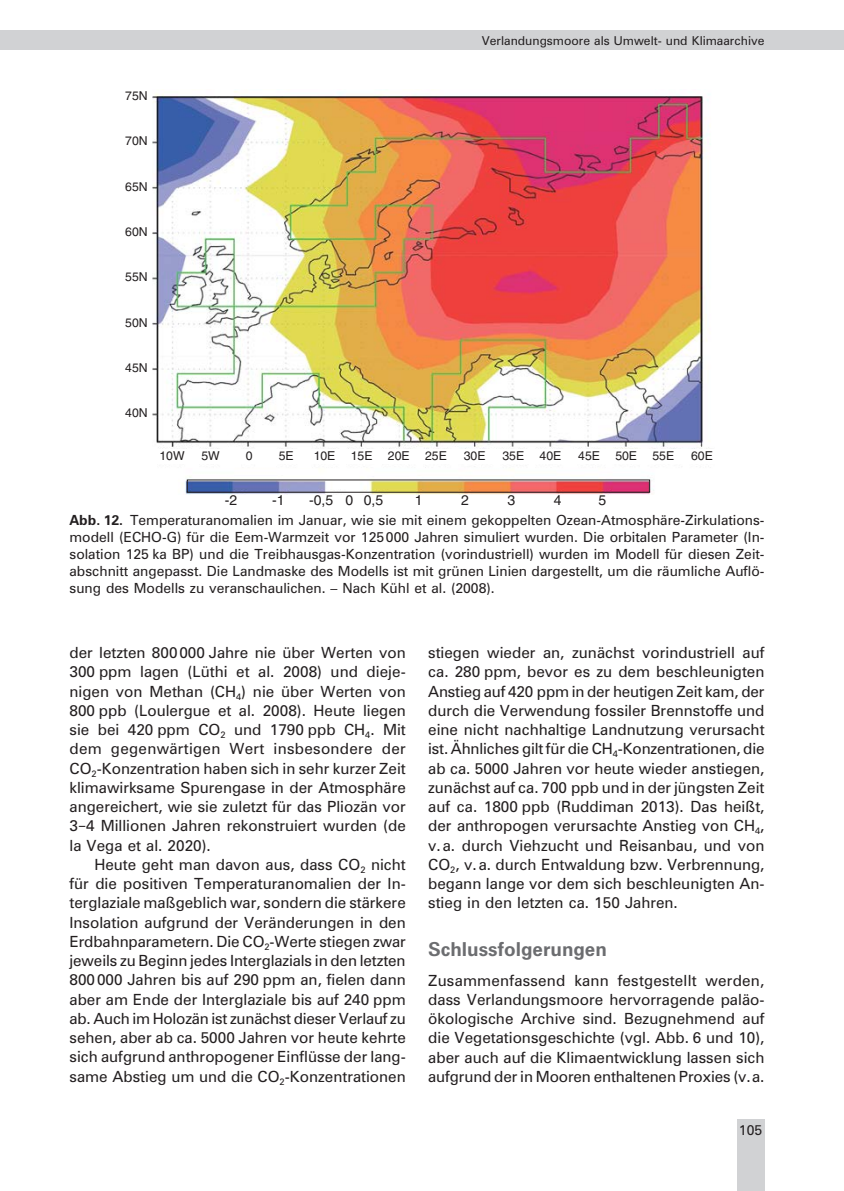
<style>
.page{position:relative;width:844px;height:1191px;background:#fff}
.page>*{position:absolute;margin:0;border:0;box-sizing:border-box;transform-origin:0 0}
.Überschrift1{font:700 19.25px "Zurich BT";color:#6c6d70}
.Text{font:15.4px/19.2px "Zurich BT";color:#231f20;text-align:justify}
.Abbildung{font:14px/16.8px "Zurich BT";color:#231f20;text-align:justify}
.Index_Title{font:14px "Helvetica";color:#231f20}
.Index_Title-2{font:12.25px "Helvetica";color:#231f20}
.Text-2{font:12.25px "Zurich BT";color:#231f20}
.s1{font-weight:700}
.s2{font-family:"Hil Roman"}
</style>
<div class="page">
<div style="left:736px;top:1119px;width:28px;height:72px;background:#d1d2d4"></div>
<div style="left:0;top:30px;width:843px;height:20px;background:#d1d2d4"></div>
<img style="left:153px;top:91px;width:556px;height:403px">
<div style="left:151px;top:448px;width:576px;height:15px;background:#fff"></div>
<p class="Text-2" style="left:481px;top:33px;width:284px">Verlandungsmoore als Umwelt- und Klimaarchive</p>
<p class="Index_Title-2" style="left:125px;top:89px;width:24px">75N</p>
<p class="Index_Title-2" style="left:125px;top:134px;width:24px">70N</p>
<p class="Index_Title-2" style="left:125px;top:179px;width:24px">65N</p>
<p class="Index_Title-2" style="left:125px;top:225px;width:24px">60N</p>
<p class="Index_Title-2" style="left:125px;top:270px;width:24px">55N</p>
<p class="Index_Title-2" style="left:125px;top:315px;width:24px">50N</p>
<p class="Index_Title-2" style="left:125px;top:361px;width:24px">45N</p>
<p class="Index_Title-2" style="left:125px;top:406px;width:24px">40N</p>
<p class="Index_Title-2" style="left:159px;top:448px;width:27px">10W</p>
<p class="Index_Title-2" style="left:201px;top:448px;width:20px">5W</p>
<p class="Index_Title-2" style="left:246px;top:448px;width:8px">0</p>
<p class="Index_Title-2" style="left:279px;top:448px;width:16px">5E</p>
<p class="Index_Title-2" style="left:313px;top:448px;width:23px">10E</p>
<p class="Index_Title-2" style="left:351px;top:448px;width:23px">15E</p>
<p class="Index_Title-2" style="left:388px;top:448px;width:23px">20E</p>
<p class="Index_Title-2" style="left:425px;top:448px;width:23px">25E</p>
<p class="Index_Title-2" style="left:463px;top:448px;width:23px">30E</p>
<p class="Index_Title-2" style="left:502px;top:448px;width:23px">35E</p>
<p class="Index_Title-2" style="left:539px;top:448px;width:23px">40E</p>
<p class="Index_Title-2" style="left:578px;top:448px;width:23px">45E</p>
<p class="Index_Title-2" style="left:615px;top:448px;width:23px">50E</p>
<p class="Index_Title-2" style="left:652px;top:448px;width:23px">55E</p>
<p class="Index_Title-2" style="left:691px;top:448px;width:23px">60E</p>
<p class="Index_Title" style="left:224px;top:492px;width:14px">-2</p>
<p class="Index_Title" style="left:272px;top:492px;width:14px">-1</p>
<p class="Index_Title" style="left:309px;top:492px;width:76px">-0,5 0 0,5</p>
<p class="Index_Title" style="left:414px;top:492px;width:9px">1</p>
<p class="Index_Title" style="left:461px;top:492px;width:9px">2</p>
<p class="Index_Title" style="left:507px;top:492px;width:9px">3</p>
<p class="Index_Title" style="left:553px;top:492px;width:9px">4</p>
<p class="Index_Title" style="left:598px;top:492px;width:9px">5</p>
<p class="Abbildung" style="left:69px;top:512px;width:696px"><span class="s1">Abb. 12.</span> Temperaturanomalien im Januar, wie sie mit einem gekoppelten Ozean-Atmosphäre-Zirkulations&shy;modell (ECHO-G) für die Eem-Warmzeit vor 125000 Jahren simuliert wurden. Die orbitalen Parameter (In&shy;solation 125 ka BP) und die Treibhausgas-Konzentration (vorindustriell) wurden im Modell für diesen Zeit&shy;abschnitt angepasst. Die Landmaske des Modells ist mit grünen Linien dargestellt, um die räumliche Auflö&shy;sung des Modells zu veranschaulichen. – Nach Kühl et al. (2008).</p>
<p class="Text" style="left:69px;top:643px;width:338px">der letzten 800000 Jahre nie über Werten von 300 ppm lagen (Lüthi et al. 2008) und dieje&shy;nigen von Methan (CH<sub>4</sub>) nie über Werten von 800 ppb (Loulergue et al. 2008). Heute liegen sie bei 420 ppm CO<sub>2</sub> und 1790 ppb CH<sub>4</sub>. Mit dem gegenwärtigen Wert insbesondere der CO<sub>2</sub>-Konzentration haben sich in sehr kurzer Zeit klimawirksame Spurengase in der Atmosphäre angereichert, wie sie zuletzt für das Pliozän vor 3<span class="s2">-</span>4 Millionen Jahren rekonstruiert wurden (de la Vega et al. 2020).</p>
<p class="Text" style="left:69px;top:854px;width:338px;text-indent:25px">Heute geht man davon aus, dass CO<sub>2</sub> nicht für die positiven Temperaturanomalien der In&shy;terglaziale maßgeblich war, sondern die stärkere Insolation aufgrund der Veränderungen in den Erdbahnparametern. Die CO<sub>2</sub>-Werte stiegen zwar jeweils zu Beginn jedes Interglazials in den letzten 800000 Jahren bis auf 290 ppm an, fielen dann aber am Ende der Interglaziale bis auf 240 ppm ab. Auch im Holozän ist zunächst dieser Verlauf zu sehen, aber ab ca. 5000 Jahren vor heute kehrte sich aufgrund anthropogener Einflüsse der lang&shy;same Abstieg um und die CO<sub>2</sub>-Konzentrationen</p>
<p class="Text" style="left:428px;top:643px;width:338px">stiegen wieder an, zunächst vorindustriell auf ca. 280 ppm, bevor es zu dem beschleunigten Anstieg auf 420 ppm in der heutigen Zeit kam, der durch die Verwendung fossiler Brennstoffe und eine nicht nachhaltige Landnutzung verursacht ist. Ähnliches gilt für die CH<sub>4</sub>-Konzentrationen, die ab ca. 5000 Jahren vor heute wieder anstiegen, zunächst auf ca. 700 ppb und in der jüngsten Zeit auf ca. 1800 ppb (Ruddiman 2013). Das heißt, der anthropogen verursachte Anstieg von CH<sub>4</sub>, v.a. durch Viehzucht und Reisanbau, und von CO<sub>2</sub>, v.a. durch Entwaldung bzw. Verbrennung, begann lange vor dem sich beschleunigten An&shy;stieg in den letzten ca. 150 Jahren.</p>
<p class="Überschrift1" style="left:428px;top:937px;width:180px">Schlussfolgerungen</p>
<p class="Text" style="left:428px;top:970px;width:338px">Zusammenfassend kann festgestellt werden, dass Verlandungsmoore hervorragende paläo&shy;ökologische Archive sind. Bezugnehmend auf die Vegetationsgeschichte (vgl. Abb. 6 und 10), aber auch auf die Klimaentwicklung lassen sich aufgrund der in Mooren enthaltenen Proxies (v.a.</p>
<p class="Abbildung" style="left:738px;top:1121px;width:25px">105</p>
</div>
